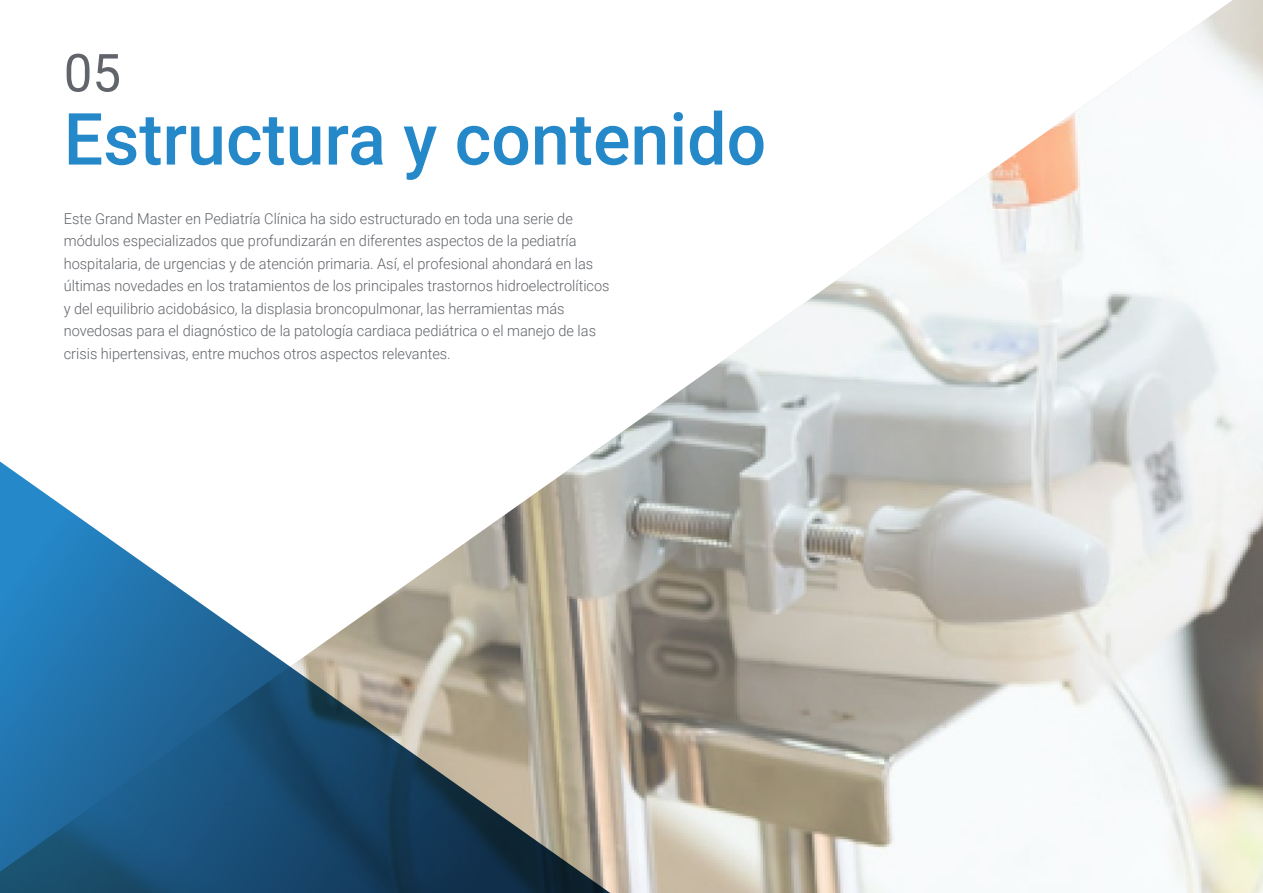
<style>
.page{position:relative;width:1263px;height:893px;background:#fff}
.page>*{position:absolute;margin:0;border:0;box-sizing:border-box;transform-origin:0 0}
.t1{font:500 72px "Roboto";color:#2488c9}
.t2{font:52.5px "Roboto";color:#61646a}
.t3{font:300 15px/22.5px "Roboto";color:#61646a}
</style>
<div class="page">
<img style="left:602px;top:0;width:661px;height:893px">
<svg style="left:0;top:446px;width:640px;height:447px"></svg>
<h2 class="t2" style="left:64px;top:36px;width:59px">05</h2>
<h1 class="t1" style="left:64px;top:89px;width:704px">Estructura y contenido</h1>
<p class="t3" style="left:64px;top:207px;width:547px">Este Grand Master en Pediatría Clínica ha sido estructurado en toda una serie de módulos especializados que profundizarán en diferentes aspectos de la pediatría hospitalaria, de urgencias y de atención primaria. Así, el profesional ahondará en las últimas novedades en los tratamientos de los principales trastornos hidroelectrolíticos y del equilibrio acidobásico, la displasia broncopulmonar, las herramientas más novedosas para el diagnóstico de la patología cardiaca pediátrica o el manejo de las crisis hipertensivas, entre muchos otros aspectos relevantes.</p>
</div>
